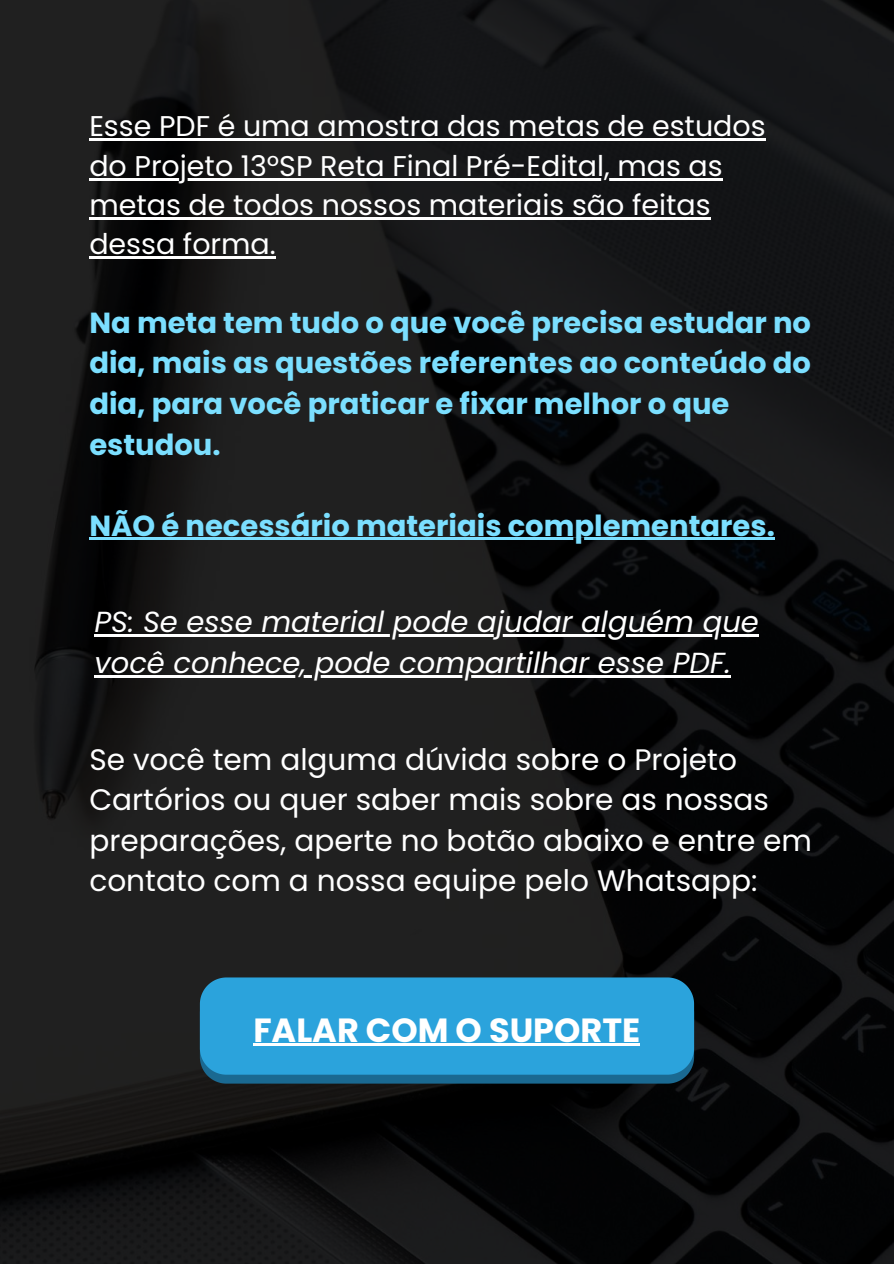
<style>
.page{position:relative;width:894px;height:1264px;background:#fff}
.page>*{position:absolute;margin:0;border:0;box-sizing:border-box;transform-origin:0 0}
.t1{font:700 33.45px "Poppins";color:#fff}
.t2{font:29.55px/40.5px "Poppins";color:#fff}
.t3{font:700 28.95px/40.5px "Poppins";color:#7bdfff}
.t4{font:italic 28.95px/40.5px "Poppins";color:#fff}
.t5{font:28.5px/39.3px "Poppins";color:#fff}
</style>
<div class="page">
<img style="left:0;top:0;width:893px;height:1263px">
<hr style="left:89px;top:138px;width:676px;height:3px;background:#fff">
<hr style="left:89px;top:178px;width:633px;height:2px;background:#fff">
<hr style="left:89px;top:217px;width:621px;height:2px;background:#fff">
<hr style="left:89px;top:257px;width:187px;height:2px;background:#fff">
<hr style="left:89px;top:538px;width:685px;height:2px;background:#7bdfff">
<hr style="left:94px;top:634px;width:664px;height:2px;background:#fff">
<hr style="left:94px;top:675px;width:636px;height:2px;background:#fff">
<svg style="left:200px;top:1074px;width:494px;height:9px;fill:#1a6991"></svg>
<div style="left:200px;top:977px;width:494px;height:97px;background:#2ba3dc"></div>
<hr style="left:253px;top:1043px;width:387px;height:3px;background:#fff">
<p class="t5" style="left:89px;top:107px;width:677px">Esse PDF é uma amostra das metas de estudos do Projeto 13ºSP Reta Final Pré-Edital, mas as metas de todos nossos materiais são feitas dessa forma.</p>
<p class="t3" style="left:89px;top:302px;width:723px">Na meta tem tudo o que você precisa estudar no dia, mais as questões referentes ao conteúdo do dia, para você praticar e fixar melhor o que estudou.</p>
<p class="t3" style="left:89px;top:505px;width:686px">NÃO é necessário materiais complementares.</p>
<p class="t4" style="left:94px;top:601px;width:665px">PS: Se esse material pode ajudar alguém que você conhece, pode compartilhar esse PDF.</p>
<p class="t2" style="left:89px;top:739px;width:724px">Se você tem alguma dúvida sobre o Projeto Cartórios ou quer saber mais sobre as nossas preparações, aperte no botão abaixo e entre em contato com a nossa equipe pelo Whatsapp:</p>
<p class="t1" style="left:253px;top:1006px;width:388px">FALAR COM O SUPORTE</p>
</div>
